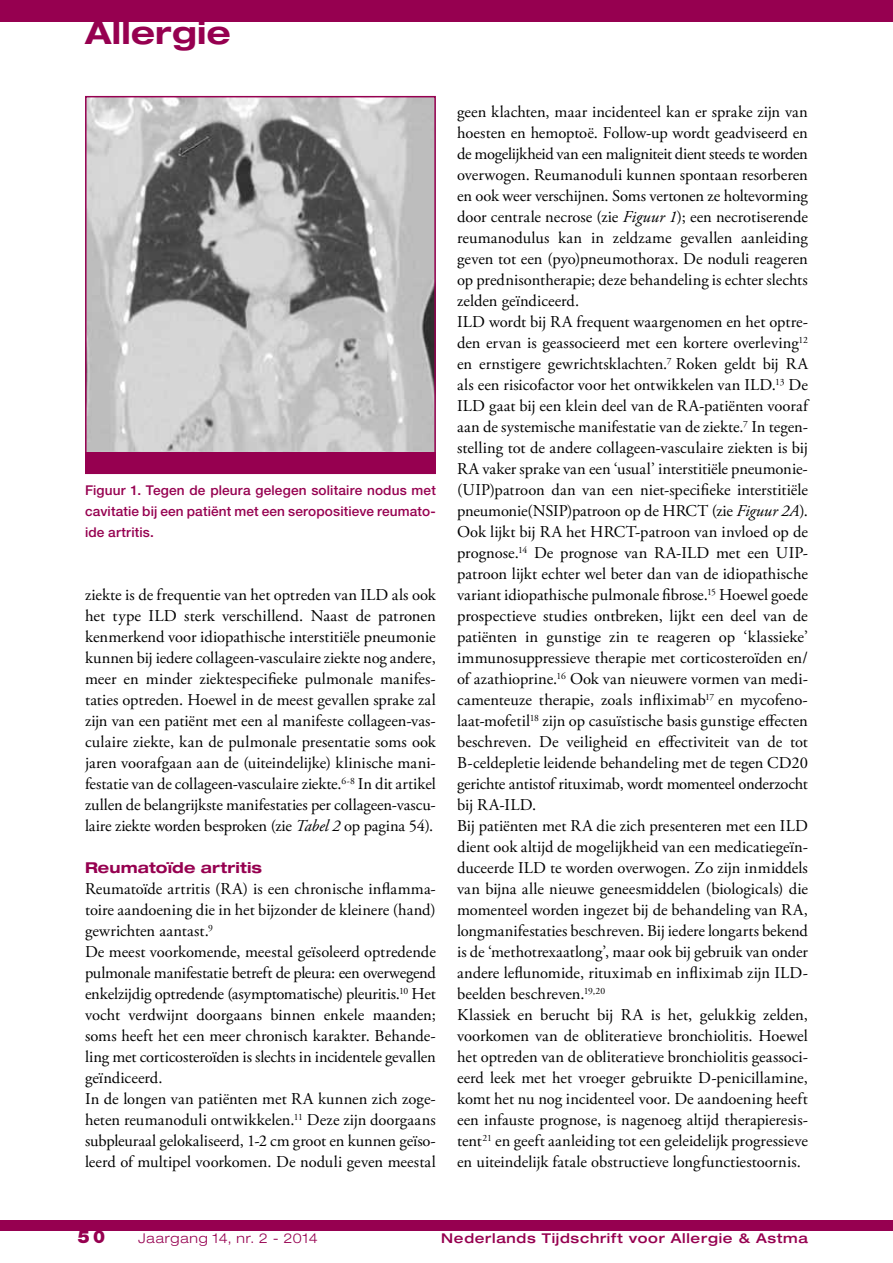
<style>
.page{position:relative;width:893px;height:1263px;background:#fff}
.page>*{position:absolute;margin:0;border:0;box-sizing:border-box;transform-origin:0 0}
.t1{font:700 expanded 31.5px "Helvetica Neue LT Std";letter-spacing:.01em;color:#960050}
.t2{font:900 18px "Helvetica Neue LT Std";color:#960050}
.t3{font:16.5px/21px "Adobe Garamond Pro";color:#000}
.t4{font:700 expanded 15px "Helvetica Neue LT Std";letter-spacing:.01em;color:#960050}
.t5{font:500 13.5px/21px "Helvetica Neue LT Std";letter-spacing:.01em;color:#960050;text-align:justify}
.t6{font:500 expanded 13.5px "Helvetica Neue LT Std";letter-spacing:.05em;color:#960050}
.t7{font:300 expanded 13.5px "Helvetica Neue LT Std";letter-spacing:.06em;color:#960050}
.s1{font-style:italic}
</style>
<div class="page">
<div style="left:0;top:1220px;width:893px;height:11px;background:#960050"></div>
<div style="left:0;top:0;width:893px;height:21px;background:#960050"></div>
<img style="left:88px;top:99px;width:345px;height:353px">
<div style="left:85px;top:453px;width:351px;height:21px;background:#960050"></div>
<div style="left:85px;top:96px;width:351px;height:378px;border:2px solid #960050"></div>
<h1 class="t1" style="left:85px;top:13px;width:147px">Allergie</h1>
<p class="t5" style="left:85px;top:480px;width:352px">Figuur 1. Tegen de pleura gelegen solitaire nodus met cavitatie bij een patiënt met een seropositieve reumato&shy;ïde artritis.</p>
<p class="t3" style="left:85px;top:585px;width:352px;text-align:justify">ziekte is de frequentie van het optreden van ILD als ook het type ILD sterk verschillend. Naast de patronen kenmerkend voor idiopathische interstitiële pneumonie kunnen bij iedere collageen-vasculaire ziekte nog andere, meer en minder ziektespecifieke pulmonale manifes&shy;taties optreden. Hoewel in de meest gevallen sprake zal zijn van een patiënt met een al manifeste collageen-vas&shy;culaire ziekte, kan de pulmonale presentatie soms ook jaren voorafgaan aan de (uiteindelijke) klinische mani&shy;festatie van de collageen-vasculaire ziekte.<sup>6-8</sup> In dit artikel zullen de belangrijkste manifestaties per collageen-vascu&shy;laire ziekte worden besproken (zie <span class="s1">Tabel 2</span> op pagina 54).</p>
<p class="t4" style="left:85px;top:858px;width:179px">Reumatoïde artritis</p>
<p class="t3" style="left:85px;top:879px;width:352px">Reumatoïde artritis (RA) is een chronische inflamma&shy;toire aandoening die in het bijzonder de kleinere (hand) gewrichten aantast.<sup>9<br></sup>De meest voorkomende, meestal geïsoleerd optredende pulmonale manifestatie betreft de pleura: een overwegend enkelzijdig optredende (asymptomatische) pleuritis.<sup>10</sup> Het vocht verdwijnt doorgaans binnen enkele maanden; soms heeft het een meer chronisch karakter. Behande&shy;ling met corticosteroïden is slechts in incidentele gevallen geïndiceerd.<br>In de longen van patiënten met RA kunnen zich zoge&shy;heten reumanoduli ontwikkelen.<sup>11</sup> Deze zijn doorgaans subpleuraal gelokaliseerd, 1-2 cm groot en kunnen geïso&shy;leerd of multipel voorkomen. De noduli geven meestal</p>
<p class="t3" style="left:457px;top:102px;width:352px">geen klachten, maar incidenteel kan er sprake zijn van hoesten en hemoptoë. Follow-up wordt geadviseerd en de mogelijkheid van een maligniteit dient steeds te worden overwogen. Reumanoduli kunnen spontaan resorberen en ook weer verschijnen. Soms vertonen ze holtevorming door centrale necrose (zie <span class="s1">Figuur 1</span>); een necrotiserende reumanodulus kan in zeldzame gevallen aanleiding geven tot een (pyo)pneumothorax. De noduli reageren op prednisontherapie; deze behandeling is echter slechts zelden geïndiceerd.<br>ILD wordt bij RA frequent waargenomen en het optre&shy;den ervan is geassocieerd met een kortere overleving<sup>12 </sup>en ernstigere gewrichtsklachten.<sup>7</sup> Roken geldt bij RA als een risicofactor voor het ontwikkelen van ILD.<sup>13</sup> De ILD gaat bij een klein deel van de RA-patiënten vooraf aan de systemische manifestatie van de ziekte.<sup>7</sup> In tegen&shy;stelling tot de andere collageen-vasculaire ziekten is bij RA vaker sprake van een ‘usual’ interstitiële pneumonie-(UIP)patroon dan van een niet-specifieke interstitiële pneumonie(NSIP)patroon op de HRCT (zie <span class="s1">Figuur 2A</span>).<br>Ook lijkt bij RA het HRCT-patroon van invloed op de prognose.<sup>14</sup> De prognose van RA-ILD met een UIP&shy;patroon lijkt echter wel beter dan van de idiopathische variant idiopathische pulmonale fibrose.<sup>15</sup> Hoewel goede prospectieve studies ontbreken, lijkt een deel van de patiënten in gunstige zin te reageren op ‘klassieke’ immunosuppressieve therapie met corticosteroïden en/ of azathioprine.<sup>16</sup> Ook van nieuwere vormen van medi&shy;camenteuze therapie, zoals infliximab<sup>17</sup> en mycofeno&shy;laat-mofetil<sup>18</sup> zijn op casuïstische basis gunstige effecten beschreven. De veiligheid en effectiviteit van de tot B-celdepletie leidende behandeling met de tegen CD20 gerichte antistof rituximab, wordt momenteel onderzocht bij RA-ILD.<br>Bij patiënten met RA die zich presenteren met een ILD dient ook altijd de mogelijkheid van een medicatiegeïn&shy;duceerde ILD te worden overwogen. Zo zijn inmiddels van bijna alle nieuwe geneesmiddelen (biologicals) die momenteel worden ingezet bij de behandeling van RA, longmanifestaties beschreven. Bij iedere longarts bekend is de ‘methotrexaatlong’, maar ook bij gebruik van onder andere leflunomide, rituximab en infliximab zijn ILD&shy;beelden beschreven.<sup>19,20<br></sup>Klassiek en berucht bij RA is het, gelukkig zelden, voorkomen van de obliteratieve bronchiolitis. Hoewel het optreden van de obliteratieve bronchiolitis geassoci&shy;eerd leek met het vroeger gebruikte D-penicillamine, komt het nu nog incidenteel voor. De aandoening heeft een infauste prognose, is nagenoeg altijd therapieresis&shy;tent<sup>21</sup> en geeft aanleiding tot een geleidelijk progressieve en uiteindelijk fatale obstructieve longfunctiestoornis.</p>
<p class="t2" style="left:78px;top:1226px;width:29px">50</p>
<p class="t7" style="left:138px;top:1230px;width:181px">Jaargang 14, nr. 2 - 2014</p>
<p class="t6" style="left:441px;top:1230px;width:368px">Nederlands Tijdschrift voor Allergie &amp; Astma</p>
</div>
